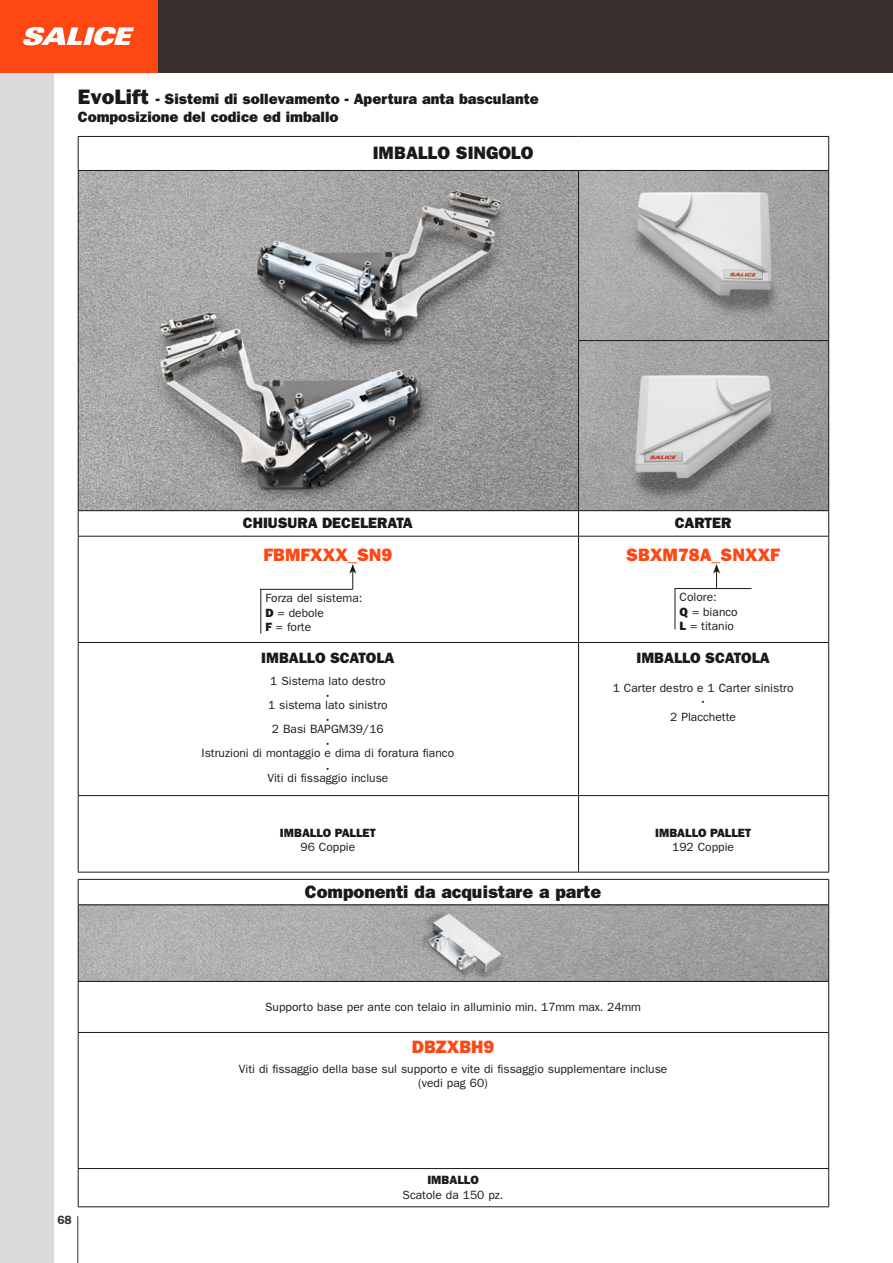
<style>
.page{position:relative;width:893px;height:1263px;background:#fff}
.page>*{position:absolute;margin:0;border:0;box-sizing:border-box;transform-origin:0 0}
.t1{font:18px "ITC Franklin Gothic Std Hvy";color:#1a1a18}
.t2{font:18px "ITC Franklin Gothic Std Hvy";color:#ff4713}
.t3{font:15px/18px "ITC Franklin Gothic Std Hvy";color:#1a1a18}
.t4{font:12px/14.4px "ITC Franklin Gothic Std";color:#1a1a18;text-align:center}
.t5{font:12px "ITC Franklin Gothic Std Hvy";color:#1a1a18}
.t6{font:600 12px "ITC Franklin Gothic Std";color:#392f2d}
.s1{font-size:21px}
.s2{font-family:"ITC Franklin Gothic Std Hvy"}
</style>
<div class="page">
<div style="left:0;top:0;width:54px;height:1263px;background:#dadada"></div>
<div style="left:0;top:0;width:893px;height:72px;background:#392f2d"></div>
<div style="left:0;top:0;width:157px;height:72px;background:#ff4713"></div>
<svg style="left:23px;top:27px;width:111px;height:18px"></svg>
<img style="left:79px;top:171px;width:749px;height:339px">
<img style="left:79px;top:905px;width:749px;height:76px">
<svg style="left:349px;top:564px;width:7px;height:25px"></svg>
<hr style="left:260px;top:589px;width:93px;height:1px;background:#1a1a18">
<hr style="left:260px;top:589px;width:1px;height:45px;background:#1a1a18">
<hr style="left:675px;top:588px;width:76px;height:1px;background:#1a1a18">
<svg style="left:713px;top:564px;width:7px;height:24px"></svg>
<hr style="left:675px;top:588px;width:1px;height:41px;background:#1a1a18">
<hr style="left:78px;top:879px;width:751px;height:1px;background:#1a1a18">
<svg style="left:78px;top:880px;width:1px;height:24px"></svg>
<svg style="left:828px;top:880px;width:1px;height:24px"></svg>
<hr style="left:78px;top:982px;width:1px;height:50px;background:#1a1a18">
<hr style="left:828px;top:982px;width:1px;height:50px;background:#1a1a18">
<hr style="left:78px;top:1032px;width:751px;height:1px;background:#1a1a18">
<hr style="left:78px;top:1033px;width:1px;height:135px;background:#1a1a18">
<hr style="left:828px;top:1033px;width:1px;height:135px;background:#1a1a18">
<hr style="left:78px;top:1168px;width:751px;height:1px;background:#1a1a18">
<hr style="left:78px;top:1169px;width:1px;height:37px;background:#1a1a18">
<hr style="left:828px;top:1169px;width:1px;height:37px;background:#1a1a18">
<hr style="left:78px;top:1206px;width:751px;height:1px;background:#1a1a18">
<hr style="left:78px;top:904px;width:751px;height:1px;background:#1a1a18">
<hr style="left:78px;top:905px;width:1px;height:76px;background:#1a1a18">
<hr style="left:828px;top:905px;width:1px;height:76px;background:#1a1a18">
<hr style="left:78px;top:981px;width:751px;height:1px;background:#1a1a18">
<hr style="left:78px;top:136px;width:500px;height:1px;background:#1a1a18">
<hr style="left:78px;top:137px;width:1px;height:33px;background:#1a1a18">
<hr style="left:578px;top:136px;width:251px;height:1px;background:#1a1a18">
<hr style="left:828px;top:137px;width:1px;height:33px;background:#1a1a18">
<hr style="left:78px;top:170px;width:500px;height:1px;background:#1a1a18">
<hr style="left:78px;top:171px;width:1px;height:170px;background:#1a1a18">
<hr style="left:78px;top:341px;width:1px;height:169px;background:#1a1a18">
<hr style="left:578px;top:170px;width:251px;height:1px;background:#1a1a18">
<hr style="left:828px;top:171px;width:1px;height:169px;background:#1a1a18">
<hr style="left:828px;top:341px;width:1px;height:169px;background:#1a1a18">
<hr style="left:78px;top:510px;width:500px;height:1px;background:#1a1a18">
<svg style="left:78px;top:511px;width:1px;height:25px"></svg>
<hr style="left:578px;top:510px;width:251px;height:1px;background:#1a1a18">
<svg style="left:578px;top:511px;width:1px;height:25px"></svg>
<svg style="left:828px;top:511px;width:1px;height:25px"></svg>
<hr style="left:78px;top:536px;width:500px;height:1px;background:#1a1a18">
<hr style="left:78px;top:536px;width:1px;height:106px;background:#1a1a18">
<hr style="left:578px;top:536px;width:251px;height:1px;background:#1a1a18">
<hr style="left:578px;top:536px;width:1px;height:106px;background:#1a1a18">
<hr style="left:828px;top:536px;width:1px;height:106px;background:#1a1a18">
<hr style="left:78px;top:642px;width:500px;height:1px;background:#1a1a18">
<hr style="left:78px;top:643px;width:1px;height:152px;background:#1a1a18">
<hr style="left:578px;top:642px;width:251px;height:1px;background:#1a1a18">
<hr style="left:578px;top:643px;width:1px;height:152px;background:#1a1a18">
<hr style="left:828px;top:643px;width:1px;height:152px;background:#1a1a18">
<hr style="left:78px;top:795px;width:500px;height:1px;background:#1a1a18">
<hr style="left:78px;top:796px;width:1px;height:76px;background:#1a1a18">
<hr style="left:578px;top:795px;width:251px;height:1px;background:#1a1a18">
<hr style="left:578px;top:796px;width:1px;height:76px;background:#1a1a18">
<hr style="left:828px;top:796px;width:1px;height:76px;background:#1a1a18">
<hr style="left:78px;top:872px;width:500px;height:1px;background:#1a1a18">
<hr style="left:578px;top:872px;width:251px;height:1px;background:#1a1a18">
<hr style="left:578px;top:171px;width:1px;height:169px;background:#1a1a18">
<hr style="left:578px;top:340px;width:251px;height:1px;background:#1a1a18">
<hr style="left:578px;top:341px;width:1px;height:169px;background:#1a1a18">
<hr style="left:78px;top:1216px;width:1px;height:47px;background:#392f2d">
<p class="t3" style="left:78px;top:90px;width:462px"><span class="s1">EvoLift</span> - Sistemi di sollevamento - Apertura anta basculante<br>Composizione del codice ed imballo</p>
<h1 class="t1" style="left:373px;top:142px;width:162px">IMBALLO SINGOLO</h1>
<p class="t3" style="left:243px;top:514px;width:171px">CHIUSURA DECELERATA</p>
<p class="t3" style="left:675px;top:514px;width:58px">CARTER</p>
<h1 class="t2" style="left:263px;top:544px;width:130px">FBMFXXX_SN9</h1>
<h1 class="t2" style="left:626px;top:544px;width:155px">SBXM78A_SNXXF</h1>
<p class="t4" style="left:265px;top:591px;width:98px;text-align:left">Forza del sistema:<br><span class="s2">D</span> = debole<br><span class="s2">F</span> = forte</p>
<p class="t4" style="left:680px;top:590px;width:60px;text-align:left">Colore:<br><span class="s2">Q</span> = bianco<br><span class="s2">L</span> = titanio</p>
<p class="t3" style="left:261px;top:649px;width:135px">IMBALLO SCATOLA</p>
<p class="t4" style="left:270px;top:674px;width:117px;line-height:15px">1 Sistema lato destro •</p>
<p class="t4" style="left:268px;top:698px;width:121px;line-height:15px">1 sistema lato sinistro •</p>
<p class="t4" style="left:272px;top:722px;width:113px;line-height:15px">2 Basi BAPGM39/16 •</p>
<p class="t4" style="left:202px;top:746px;width:254px;line-height:15px">Istruzioni di montaggio e dima di foratura fianco •</p>
<p class="t4" style="left:267px;top:770px;width:123px">Viti di fissaggio incluse</p>
<p class="t3" style="left:637px;top:649px;width:135px">IMBALLO SCATOLA</p>
<p class="t4" style="left:613px;top:681px;width:182px">1 Carter destro e 1 Carter sinistro •<br>2 Placchette</p>
<p class="t5" style="left:280px;top:825px;width:97px">IMBALLO PALLET</p>
<p class="t4" style="left:301px;top:840px;width:56px">96 Coppie</p>
<h1 class="t1" style="left:305px;top:881px;width:298px">Componenti da acquistare a parte</h1>
<p class="t5" style="left:655px;top:825px;width:97px">IMBALLO PALLET</p>
<p class="t4" style="left:672px;top:840px;width:63px">192 Coppie</p>
<p class="t4" style="left:265px;top:999px;width:377px">Supporto base per ante con telaio in alluminio min. 17mm max. 24mm</p>
<h1 class="t2" style="left:412px;top:1036px;width:84px">DBZXBH9</h1>
<p class="t4" style="left:239px;top:1061px;width:430px">Viti di fissaggio della base sul supporto e vite di fissaggio supplementare incluse (vedi pag 60)</p>
<p class="t6" style="left:57px;top:1213px;width:16px">68</p>
<p class="t5" style="left:427px;top:1173px;width:53px">IMBALLO</p>
<p class="t4" style="left:403px;top:1187px;width:102px">Scatole da 150 pz.</p>
</div>
